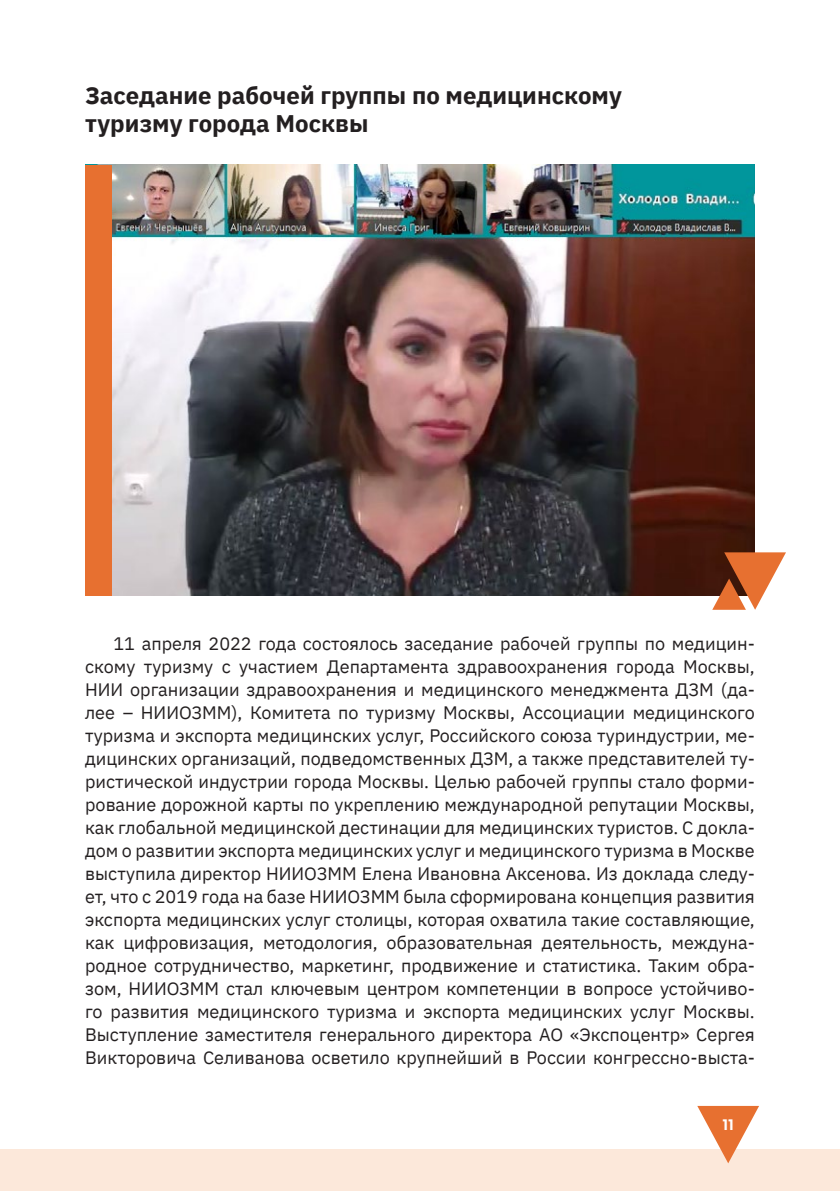
<style>
.page{position:relative;width:840px;height:1191px;background:#fff}
.page>*{position:absolute;margin:0;border:0;box-sizing:border-box;transform-origin:0 0}
.подзаг{font:700 24px/28px "IBM Plex Sans";color:#231f20}
.набор{font:18px/23px "IBM Plex Sans";color:#231f20;text-align:justify}
.t1{font:700 16px "Mont";color:#fff}
</style>
<div class="page">
<div style="left:0;top:1149px;width:839px;height:42px;background:#fce8da"></div>
<svg style="left:697px;top:1106px;width:61px;height:57px"></svg>
<img style="left:85px;top:164px;width:669px;height:431px">
<svg style="left:711px;top:552px;width:74px;height:58px"></svg>
<div style="left:85px;top:165px;width:27px;height:430px;background:#e77030"></div>
<p class="подзаг" style="left:85px;top:79px;width:538px">Заседание рабочей группы по медицинскому туризму города Москвы</p>
<p class="набор" style="left:85px;top:630px;width:670px;text-indent:28px">11 апреля 2022 года состоялось заседание рабочей группы по медицин&shy;скому туризму с участием Департамента здравоохранения города Москвы, НИИ организации здравоохранения и медицинского менеджмента ДЗМ (да&shy;лее – НИИОЗММ), Комитета по туризму Москвы, Ассоциации медицинского туризма и экспорта медицинских услуг, Российского союза туриндустрии, ме&shy;дицинских организаций, подведомственных ДЗМ, а также представителей ту&shy;ристической индустрии города Москвы. Целью рабочей группы стало форми&shy;рование дорожной карты по укреплению международной репутации Москвы, как глобальной медицинской дестинации для медицинских туристов. С докла&shy;дом о развитии экспорта медицинских услуг и медицинского туризма в Москве выступила директор НИИОЗММ Елена Ивановна Аксенова. Из доклада следу&shy;ет, что с 2019 года на базе НИИОЗММ была сформирована концепция развития экспорта медицинских услуг столицы, которая охватила такие составляющие, как цифровизация, методология, образовательная деятельность, междуна&shy;родное сотрудничество, маркетинг, продвижение и статистика. Таким обра&shy;зом, НИИОЗММ стал ключевым центром компетенции в вопросе устойчиво&shy;го развития медицинского туризма и экспорта медицинских услуг Москвы.<br>Выступление заместителя генерального директора АО «Экспоцентр» Сергея Викторовича Селиванова осветило крупнейший в России конгрессно-выста-</p>
<p class="t1" style="left:722px;top:1114px;width:13px">11</p>
</div>
